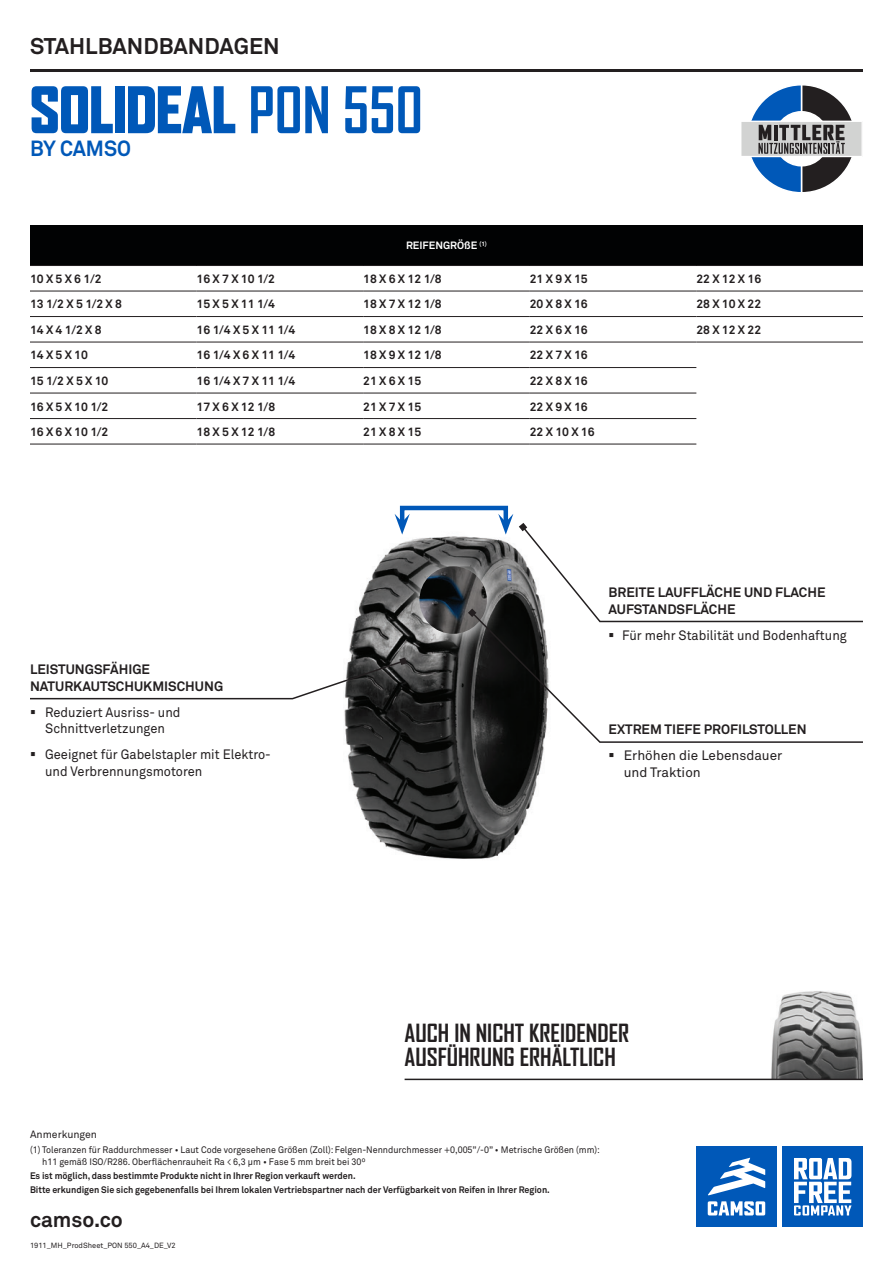
<style>
.page{position:relative;width:893px;height:1263px;background:#fff}
.page>*{position:absolute;margin:0;border:0;box-sizing:border-box;transform-origin:0 0}
.P-T2{font:900 61.5px "Agency FB";color:#0058b8;scale:.95 1}
.t1{font:700 24px "Agency FB";color:#231f20}
.t2{font:700 22.5px "Akkurat Office";color:#231f20}
.P-T2-2{font:700 21.75px "Akkurat Office";color:#0058b8;scale:.95 1}
.t3{font:700 21px "Akkurat Office";color:#231f20}
.t4{font:13.5px/16.6px "Akkurat Office";color:#231f20;text-align:center;scale:.95 1}
.t5{font:700 13.5px/16.8px "Akkurat Office";color:#231f20}
.t6{font:13.5px/16.8px "Akkurat Office";color:#231f20}
.t7{font:700 12px "Akkurat Office";color:#231f20}
.t8{font:700 10.5px "Akkurat Office";color:#fff}
.REMARKS-TITLE{font:10.5px "Akkurat Office";color:#231f20}
.REMARK-REG{font:9.3px/11.2px "Akkurat Office";color:#231f20;scale:.95 1}
.REMARK-BOLD{font:700 9.3px "Akkurat Office";color:#231f20;scale:.95 1}
.t9{font:7.5px "Akkurat Office";color:#231f20}
.s1{font-weight:700}
</style>
<div class="page">
<svg style="left:741px;top:85px;width:121px;height:107px"></svg>
<hr style="left:30px;top:69px;width:833px;height:3px;background:#231f20">
<div style="left:696px;top:1146px;width:81px;height:81px;background:#0058b8"></div>
<svg style="left:708px;top:1201px;width:57px;height:14px"></svg>
<svg style="left:708px;top:1158px;width:57px;height:37px"></svg>
<div style="left:782px;top:1146px;width:81px;height:81px;background:#0058b8"></div>
<svg style="left:794px;top:1158px;width:57px;height:57px"></svg>
<img style="left:344px;top:505px;width:200px;height:354px">
<svg style="left:401px;top:548px;width:104px;height:104px;background:#636363"></svg>
<img style="left:419px;top:566px;width:68px;height:68px;border-radius:34px">
<div style="left:400px;top:506px;width:108px;height:18px;border:4px solid #0058b8"></div>
<svg style="left:395px;top:514px;width:15px;height:21px"></svg>
<svg style="left:498px;top:514px;width:15px;height:21px"></svg>
<svg style="left:519px;top:523px;width:74px;height:88px"></svg>
<svg style="left:30px;top:657px;width:377px;height:43px"></svg>
<svg style="left:470px;top:611px;width:393px;height:133px"></svg>
<svg style="left:468px;top:608px;width:8px;height:9px"></svg>
<div style="left:30px;top:225px;width:833px;height:41px;background:#010203"></div>
<hr style="left:30px;top:265px;width:167px;height:1px;background:#231f20">
<hr style="left:197px;top:265px;width:166px;height:1px;background:#231f20">
<hr style="left:363px;top:265px;width:167px;height:1px;background:#231f20">
<hr style="left:530px;top:265px;width:166px;height:1px;background:#231f20">
<hr style="left:696px;top:265px;width:167px;height:1px;background:#231f20">
<hr style="left:30px;top:291px;width:167px;height:1px;background:#231f20">
<hr style="left:197px;top:291px;width:166px;height:1px;background:#231f20">
<hr style="left:363px;top:291px;width:167px;height:1px;background:#231f20">
<hr style="left:530px;top:291px;width:166px;height:1px;background:#231f20">
<hr style="left:696px;top:291px;width:167px;height:1px;background:#231f20">
<hr style="left:30px;top:316px;width:167px;height:1px;background:#231f20">
<hr style="left:197px;top:316px;width:166px;height:1px;background:#231f20">
<hr style="left:363px;top:316px;width:167px;height:1px;background:#231f20">
<hr style="left:530px;top:316px;width:166px;height:1px;background:#231f20">
<hr style="left:696px;top:316px;width:167px;height:1px;background:#231f20">
<hr style="left:30px;top:342px;width:167px;height:1px;background:#231f20">
<hr style="left:197px;top:342px;width:166px;height:1px;background:#231f20">
<hr style="left:363px;top:342px;width:167px;height:1px;background:#231f20">
<hr style="left:530px;top:342px;width:166px;height:1px;background:#231f20">
<hr style="left:696px;top:342px;width:167px;height:1px;background:#231f20">
<hr style="left:30px;top:367px;width:167px;height:1px;background:#231f20">
<hr style="left:197px;top:367px;width:166px;height:1px;background:#231f20">
<hr style="left:363px;top:367px;width:167px;height:1px;background:#231f20">
<hr style="left:530px;top:367px;width:166px;height:1px;background:#231f20">
<hr style="left:30px;top:393px;width:167px;height:1px;background:#231f20">
<hr style="left:197px;top:393px;width:166px;height:1px;background:#231f20">
<hr style="left:363px;top:393px;width:167px;height:1px;background:#231f20">
<hr style="left:530px;top:393px;width:166px;height:1px;background:#231f20">
<hr style="left:30px;top:418px;width:167px;height:1px;background:#231f20">
<hr style="left:197px;top:418px;width:166px;height:1px;background:#231f20">
<hr style="left:363px;top:418px;width:167px;height:1px;background:#231f20">
<hr style="left:530px;top:418px;width:166px;height:1px;background:#231f20">
<hr style="left:30px;top:444px;width:167px;height:1px;background:#231f20">
<hr style="left:197px;top:444px;width:166px;height:1px;background:#231f20">
<hr style="left:363px;top:444px;width:167px;height:1px;background:#231f20">
<hr style="left:530px;top:444px;width:166px;height:1px;background:#231f20">
<img style="left:731px;top:991px;width:132px;height:88px">
<hr style="left:405px;top:1079px;width:458px;height:1px;background:#231f20">
<p class="t2" style="left:30px;top:32px;width:251px">STAHLBANDBANDAGEN</p>
<p class="P-T2" style="left:30px;top:74px;width:415px">SOLIDEAL <span class="s1">PON 550</span></p>
<p class="P-T2-2" style="left:30px;top:135px;width:108px">BY CAMSO</p>
<p class="t8" style="left:406px;top:239px;width:82px">REIFENGRÖßE <sup>(1)</sup></p>
<p class="t7" style="left:30px;top:271px;width:73px">10 X 5 X 6 1/2</p>
<p class="t7" style="left:197px;top:271px;width:80px">16 X 7 X 10 1/2</p>
<p class="t7" style="left:363px;top:271px;width:80px">18 X 6 X 12 1/8</p>
<p class="t7" style="left:530px;top:271px;width:59px">21 X 9 X 15</p>
<p class="t7" style="left:696px;top:271px;width:66px">22 X 12 X 16</p>
<p class="t7" style="left:30px;top:297px;width:94px">13 1/2 X 5 1/2 X 8</p>
<p class="t7" style="left:197px;top:297px;width:80px">15 X 5 X 11 1/4</p>
<p class="t7" style="left:363px;top:297px;width:80px">18 X 7 X 12 1/8</p>
<p class="t7" style="left:530px;top:297px;width:59px">20 X 8 X 16</p>
<p class="t7" style="left:696px;top:297px;width:66px">28 X 10 X 22</p>
<p class="t7" style="left:30px;top:322px;width:73px">14 X 4 1/2 X 8</p>
<p class="t7" style="left:197px;top:322px;width:100px">16 1/4 X 5 X 11 1/4</p>
<p class="t7" style="left:363px;top:322px;width:80px">18 X 8 X 12 1/8</p>
<p class="t7" style="left:530px;top:322px;width:59px">22 X 6 X 16</p>
<p class="t7" style="left:696px;top:322px;width:66px">28 X 12 X 22</p>
<p class="t7" style="left:30px;top:348px;width:59px">14 X 5 X 10</p>
<p class="t7" style="left:197px;top:348px;width:100px">16 1/4 X 6 X 11 1/4</p>
<p class="t7" style="left:363px;top:348px;width:80px">18 X 9 X 12 1/8</p>
<p class="t7" style="left:530px;top:348px;width:59px">22 X 7 X 16</p>
<p class="t7" style="left:30px;top:373px;width:80px">15 1/2 X 5 X 10</p>
<p class="t7" style="left:197px;top:373px;width:100px">16 1/4 X 7 X 11 1/4</p>
<p class="t7" style="left:363px;top:373px;width:59px">21 X 6 X 15</p>
<p class="t7" style="left:530px;top:373px;width:59px">22 X 8 X 16</p>
<p class="t7" style="left:30px;top:399px;width:80px">16 X 5 X 10 1/2</p>
<p class="t7" style="left:197px;top:399px;width:80px">17 X 6 X 12 1/8</p>
<p class="t7" style="left:363px;top:399px;width:59px">21 X 7 X 15</p>
<p class="t7" style="left:530px;top:399px;width:59px">22 X 9 X 16</p>
<p class="t7" style="left:30px;top:424px;width:80px">16 X 6 X 10 1/2</p>
<p class="t7" style="left:197px;top:424px;width:80px">18 X 5 X 12 1/8</p>
<p class="t7" style="left:363px;top:424px;width:59px">21 X 8 X 15</p>
<p class="t7" style="left:530px;top:424px;width:66px">22 X 10 X 16</p>
<p class="t5" style="left:30px;top:661px;width:195px">LEISTUNGSFÄHIGE<br>NATURKAUTSCHUKMISCHUNG</p>
<p class="t4" style="left:30px;top:704px;width:160px">▪ Reduziert Ausriss- und<br>Schnittverletzungen</p>
<p class="t4" style="left:45px;top:746px;width:239px;text-align:left;text-indent:-15px">▪ Geeignet für Gabelstapler mit Elektro&shy;und Verbrennungsmotoren</p>
<p class="t5" style="left:609px;top:584px;width:218px">BREITE LAUFFLÄCHE UND FLACHE<br>AUFSTANDSFLÄCHE</p>
<p class="t4" style="left:609px;top:627px;width:252px">▪ Für mehr Stabilität und Bodenhaftung</p>
<p class="t5" style="left:609px;top:721px;width:200px">EXTREM TIEFE PROFILSTOLLEN</p>
<p class="t6" style="left:624px;top:747px;width:160px;text-indent:-15px">▪ Erhöhen die Lebensdauer und Traktion</p>
<p class="t1" style="left:405px;top:1019px;width:226px">AUCH IN NICHT KREIDENDER</p>
<p class="t1" style="left:405px;top:1043px;width:213px">AUSFÜHRUNG ERHÄLTLICH</p>
<p class="REMARKS-TITLE" style="left:30px;top:1128px;width:69px">Anmerkungen</p>
<p class="REMARK-REG" style="left:42px;top:1145px;width:589px;text-indent:-12px">(1) Toleranzen für Raddurchmesser • Laut Code vorgesehene Größen (Zoll): Felgen-Nenndurchmesser +0,005”/-0” • Metrische Größen (mm): h11 gemäß ISO/R286. Oberflächenrauheit Ra &lt; 6,3 μm • Fase 5 mm breit bei 30º</p>
<p class="REMARK-BOLD" style="left:30px;top:1170px;width:344px">Es ist möglich, dass bestimmte Produkte nicht in Ihrer Region verkauft werden.</p>
<p class="REMARK-BOLD" style="left:30px;top:1184px;width:549px">Bitte erkundigen Sie sich gegebenenfalls bei Ihrem lokalen Vertriebspartner nach der Verfügbarkeit von Reifen in Ihrer Region.</p>
<p class="t3" style="left:30px;top:1206px;width:94px">camso.co</p>
<p class="t9" style="left:30px;top:1241px;width:147px">1911_MH_ProdSheet_PON 550_A4_DE_V2</p>
</div>
